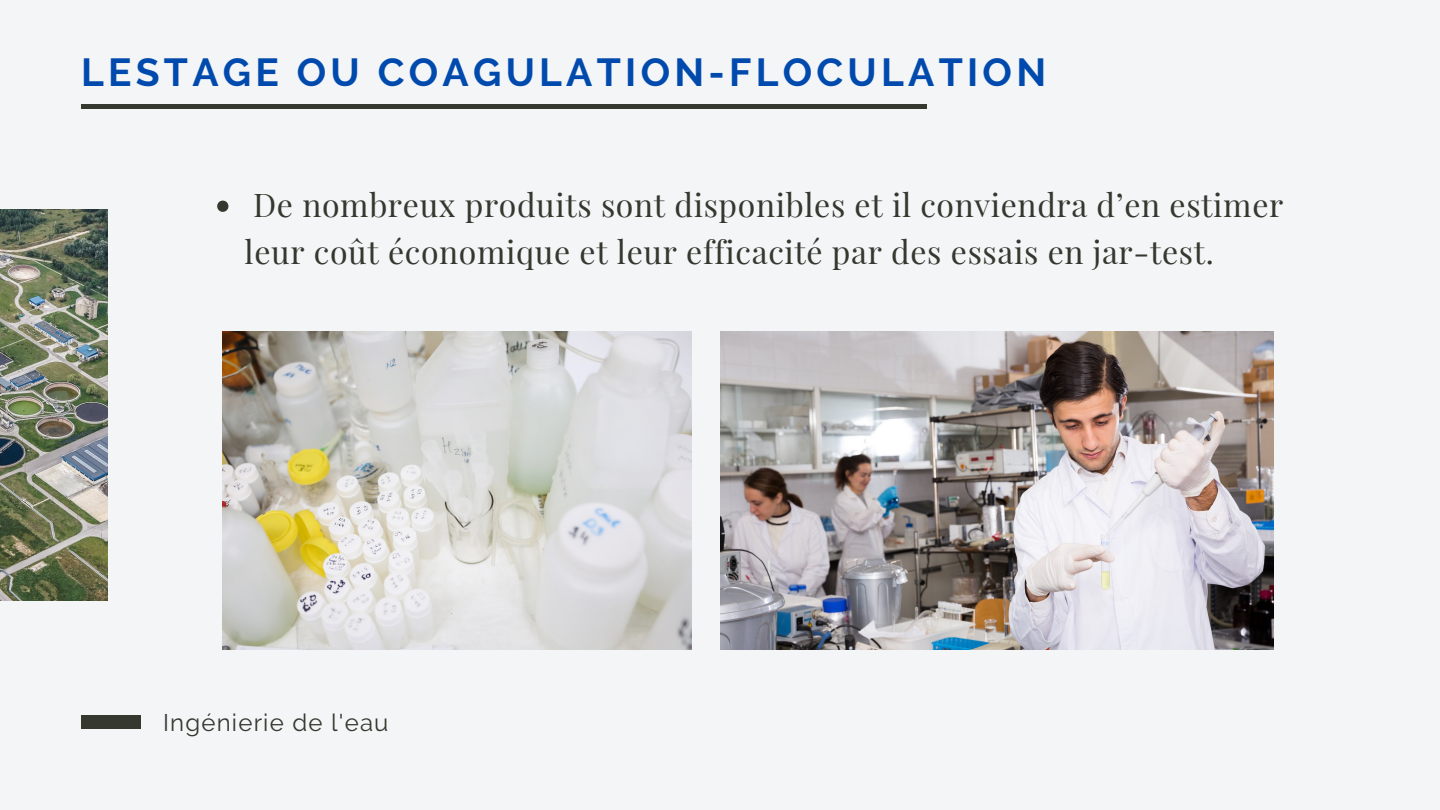
<style>
.page{position:relative;width:1440px;height:810px;background:#f4f5f7}
.page>*{position:absolute;margin:0;border:0;box-sizing:border-box;transform-origin:0 0}
.t1{font:700 39px "Raleway";letter-spacing:.11em;color:#004aad}
.t2{font:32px/47.2px "Playfair Display";letter-spacing:.02em;color:#35382f}
.t3{font:24px "Raleway";letter-spacing:.05em;color:#35382f}
</style>
<div class="page">
<svg style="left:217px;top:201px;width:11px;height:11px"></svg>
<img style="left:0;top:209px;width:107px;height:392px">
<div style="left:81px;top:104px;width:846px;height:5px;background:#35382f"></div>
<div style="left:81px;top:716px;width:60px;height:13px;background:#35382f"></div>
<img style="left:720px;top:331px;width:554px;height:318px">
<img style="left:222px;top:331px;width:470px;height:318px">
<p class="t1" style="left:81px;top:49px;width:967px">LESTAGE OU COAGULATION-FLOCULATION</p>
<p class="t2" style="left:245px;top:180px;width:1040px">De nombreux produits sont disponibles et il conviendra d’en estimer leur coût économique et leur efficacité par des essais en jar-test.</p>
<p class="t3" style="left:163px;top:708px;width:227px">Ingénierie de l'eau</p>
</div>
